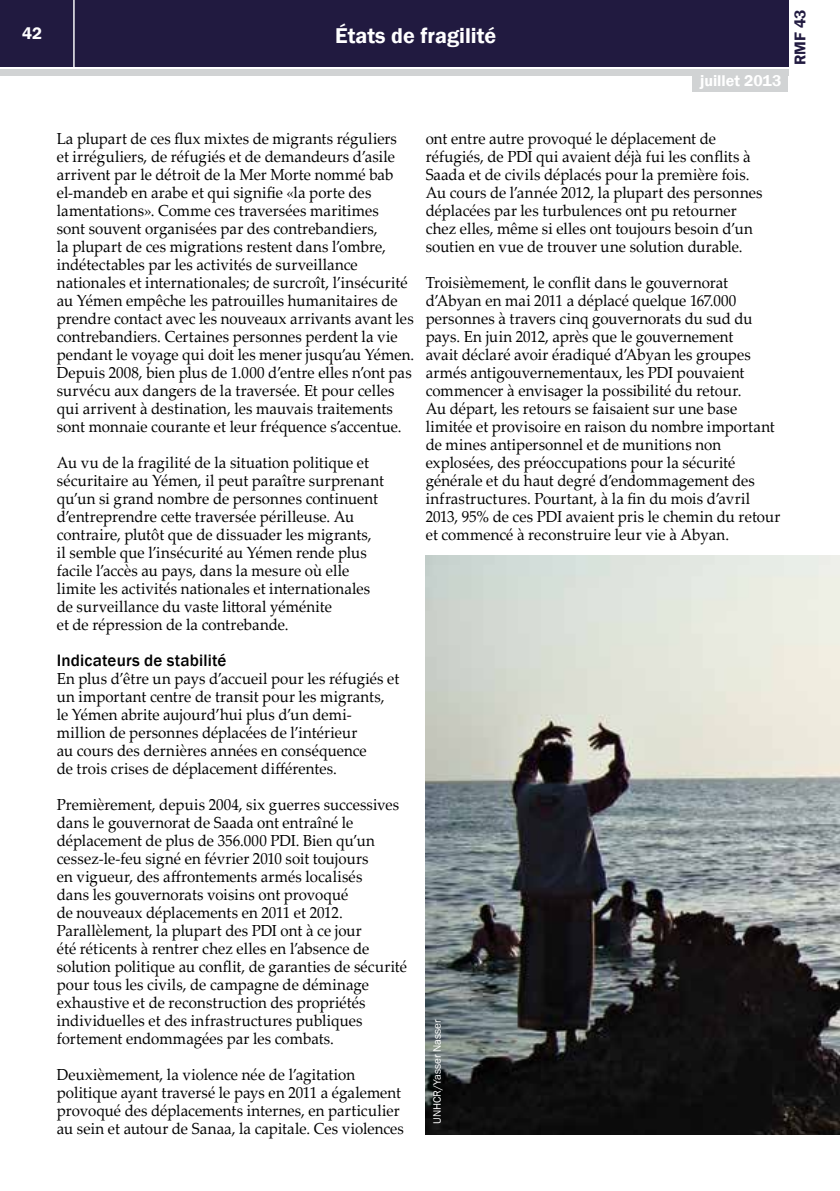
<style>
.page{position:relative;width:840px;height:1191px;background:#fff}
.page>*{position:absolute;margin:0;border:0;box-sizing:border-box;transform-origin:0 0}
.t1{font:600 22px "Franklin Gothic";color:#fff}
.t2{font:500 17px "Franklin Gothic";letter-spacing:.01em;color:#000}
.t3{font:600 17px "Franklin Gothic";color:#fff}
.t4{font:16px/18px "Palatino Linotype";letter-spacing:.005em;color:#000;scale:.94 1}
.t5{font:600 16px "Franklin Gothic";color:#fff}
.t6{font:600 16px "Franklin Gothic";color:#211a40}
.t7{font:11px "Franklin Gothic";color:#fff}
</style>
<div class="page">
<div style="left:0;top:0;width:787px;height:66px;background:#211a40"></div>
<div style="left:0;top:69px;width:787px;height:6px;background:#d1d3d4"></div>
<hr style="left:73px;top:0;width:2px;height:67px;background:#fff">
<div style="left:691px;top:74px;width:96px;height:18px;background:#d1d3d4"></div>
<img style="left:425px;top:556px;width:414px;height:578px">
<p class="t3" style="left:22px;top:23px;width:21px">42</p>
<h1 class="t1" style="left:335px;top:22px;width:162px">États de fragilité</h1>
<p class="t5" style="left:699px;top:71px;width:83px">juillet 2013</p>
<p class="t6" style="left:789px;top:65px;width:57px;rotate:-90deg">RMF 43</p>
<p class="t4" style="left:57px;top:129px;width:381px">La plupart de ces flux mixtes de migrants réguliers<br>et irréguliers, de réfugiés et de demandeurs d’asile arrivent par le détroit de la Mer Morte nommé bab el-mandeb en arabe et qui signifie «la porte des lamentations». Comme ces traversées maritimes<br>sont souvent organisées par des contrebandiers,<br>la plupart de ces migrations restent dans l’ombre, indétectables par les activités de surveillance nationales et internationales; de surcroît, l’insécurité au Yémen empêche les patrouilles humanitaires de prendre contact avec les nouveaux arrivants avant les contrebandiers. Certaines personnes perdent la vie pendant le voyage qui doit les mener jusqu’au Yémen.<br>Depuis 2008, bien plus de 1.000 d’entre elles n’ont pas survécu aux dangers de la traversée. Et pour celles qui arrivent à destination, les mauvais traitements sont monnaie courante et leur fréquence s’accentue.</p>
<p class="t4" style="left:57px;top:453px;width:349px">Au vu de la fragilité de la situation politique et sécuritaire au Yémen, il peut paraître surprenant qu’un si grand nombre de personnes continuent d’entreprendre cette traversée périlleuse. Au contraire, plutôt que de dissuader les migrants, il semble que l’insécurité au Yémen rende plus facile l’accès au pays, dans la mesure où elle limite les activités nationales et internationales de surveillance du vaste littoral yéménite<br>et de répression de la contrebande.</p>
<p class="t2" style="left:57px;top:650px;width:171px">Indicateurs de stabilité</p>
<p class="t4" style="left:57px;top:669px;width:366px">En plus d’être un pays d’accueil pour les réfugiés et un important centre de transit pour les migrants, le Yémen abrite aujourd’hui plus d’un demi&shy;million de personnes déplacées de l’intérieur<br>au cours des dernières années en conséquence<br>de trois crises de déplacement différentes.</p>
<p class="t4" style="left:57px;top:795px;width:374px">Premièrement, depuis 2004, six guerres successives dans le gouvernorat de Saada ont entraîné le déplacement de plus de 356.000 PDI. Bien qu’un cessez-le-feu signé en février 2010 soit toujours<br>en vigueur, des affrontements armés localisés<br>dans les gouvernorats voisins ont provoqué<br>de nouveaux déplacements en 2011 et 2012.<br>Parallèlement, la plupart des PDI ont à ce jour<br>été réticents à rentrer chez elles en l’absence de solution politique au conflit, de garanties de sécurité pour tous les civils, de campagne de déminage exhaustive et de reconstruction des propriétés individuelles et des infrastructures publiques fortement endommagées par les combats.</p>
<p class="t4" style="left:57px;top:1065px;width:371px">Deuxièmement, la violence née de l’agitation politique ayant traversé le pays en 2011 a également provoqué des déplacements internes, en particulier au sein et autour de Sanaa, la capitale. Ces violences</p>
<p class="t4" style="left:425px;top:129px;width:360px">ont entre autre provoqué le déplacement de réfugiés, de PDI qui avaient déjà fui les conflits à Saada et de civils déplacés pour la première fois.<br>Au cours de l’année 2012, la plupart des personnes déplacées par les turbulences ont pu retourner chez elles, même si elles ont toujours besoin d’un soutien en vue de trouver une solution durable.</p>
<p class="t4" style="left:425px;top:273px;width:378px">Troisièmement, le conflit dans le gouvernorat d’Abyan en mai 2011 a déplacé quelque 167.000 personnes à travers cinq gouvernorats du sud du pays. En juin 2012, après que le gouvernement<br>avait déclaré avoir éradiqué d’Abyan les groupes armés antigouvernementaux, les PDI pouvaient commencer à envisager la possibilité du retour.<br>Au départ, les retours se faisaient sur une base limitée et provisoire en raison du nombre important de mines antipersonnel et de munitions non explosées, des préoccupations pour la sécurité générale et du haut degré d’endommagement des infrastructures. Pourtant, à la fin du mois d’avril 2013, 95% de ces PDI avaient pris le chemin du retour et commencé à reconstruire leur vie à Abyan.</p>
<p class="t7" style="left:430px;top:1124px;width:106px;rotate:-90deg">UNHCR/Yasser Nasser</p>
</div>
